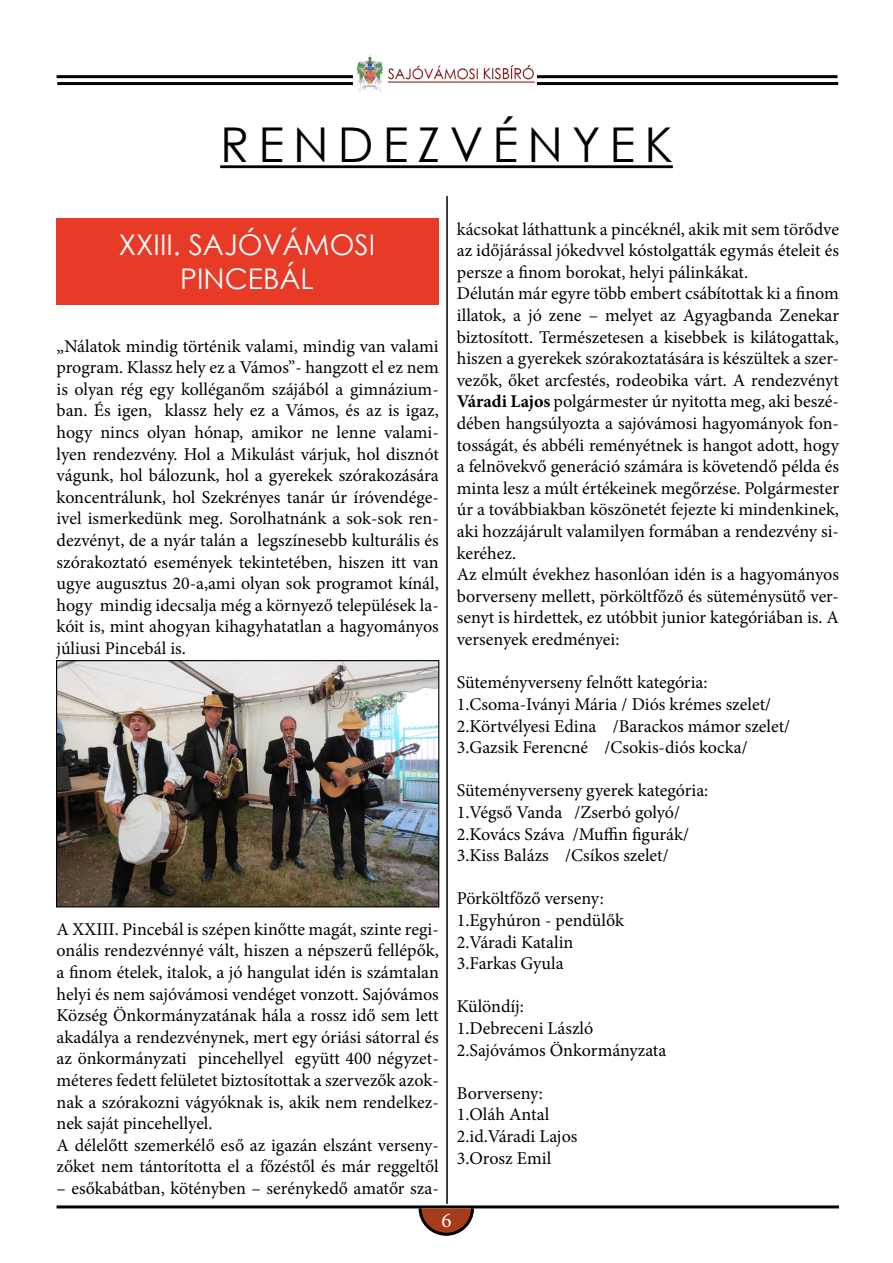
<style>
.page{position:relative;width:893px;height:1263px;background:#fff}
.page>*{position:absolute;margin:0;border:0;box-sizing:border-box;transform-origin:0 0}
.t1{font:48px "Century Gothic";letter-spacing:.19em;color:#000}
.t2{font:28.5px/34.2px "Century Gothic";color:#fff;text-align:center}
.t3{font:21px "Minion Pro";color:#fff}
.t4{font:18px/21.6px "Minion Pro";color:#000}
.s1{font-weight:700}
</style>
<div class="page">
<hr style="left:57px;top:1205px;width:782px;height:3px;background:#000">
<svg style="left:417px;top:1205px;width:58px;height:31px"></svg>
<hr style="left:57px;top:75px;width:780px;height:3px;background:#000">
<hr style="left:57px;top:82px;width:781px;height:3px;background:#000">
<img style="left:354px;top:55px;width:182px;height:37px">
<hr style="left:446px;top:196px;width:2px;height:1008px;background:#000">
<hr style="left:220px;top:165px;width:453px;height:3px;background:#000">
<div style="left:57px;top:218px;width:382px;height:86px;background:#e73b28"></div>
<img style="left:58px;top:662px;width:379px;height:243px">
<div style="left:56px;top:660px;width:383px;height:247px;border:1px solid #000"></div>
<h1 class="t1" style="left:220px;top:111px;width:454px">RENDEZVÉNYEK</h1>
<h2 class="t2" style="left:119px;top:227px;width:258px">XXIII. SAJÓVÁMOSI<br>PINCEBÁL</h2>
<p class="t4" style="left:57px;top:335px;width:384px;text-align:justify">„Nálatok mindig történik valami, mindig van valami program. Klassz hely ez a Vámos”- hangzott el ez nem is olyan rég egy kolléganőm szájából a gimnázium&shy;ban. És igen, klassz hely ez a Vámos, és az is igaz, hogy nincs olyan hónap, amikor ne lenne valami&shy;lyen rendezvény. Hol a Mikulást várjuk, hol disznót vágunk, hol bálozunk, hol a gyerekek szórakozására koncentrálunk, hol Szekrényes tanár úr íróvendége&shy;ivel ismerkedünk meg. Sorolhatnánk a sok-sok ren&shy;dezvényt, de a nyár talán a legszínesebb kulturális és szórakoztató események tekintetében, hiszen itt van ugye augusztus 20-a,ami olyan sok programot kínál, hogy mindig idecsalja még a környező települések la&shy;kóit is, mint ahogyan kihagyhatatlan a hagyományos júliusi Pincebál is.</p>
<p class="t4" style="left:57px;top:918px;width:384px">A XXIII. Pincebál is szépen kinőtte magát, szinte regi&shy;onális rendezvénnyé vált, hiszen a népszerű fellépők, a finom ételek, italok, a jó hangulat idén is számtalan helyi és nem sajóvámosi vendéget vonzott. Sajóvámos Község Önkormányzatának hála a rossz idő sem lett akadálya a rendezvénynek, mert egy óriási sátorral és az önkormányzati pincehellyel együtt 400 négyzet&shy;méteres fedett felületet biztosítottak a szervezők azok&shy;nak a szórakozni vágyóknak is, akik nem rendelkez&shy;nek saját pincehellyel.<br>A délelőtt szemerkélő eső az igazán elszánt verseny&shy;zőket nem tántorította el a főzéstől és már reggeltől</p>
<p class="t4" style="left:57px;top:1177px;width:384px">– esőkabátban, kötényben – serénykedő amatőr sza-</p>
<p class="t4" style="left:457px;top:218px;width:384px">kácsokat láthattunk a pincéknél, akik mit sem törődve az időjárással jókedvvel kóstolgatták egymás ételeit és persze a finom borokat, helyi pálinkákat.<br>Délután már egyre több embert csábítottak ki a finom illatok, a jó zene – melyet az Agyagbanda Zenekar biztosított. Természetesen a kisebbek is kilátogattak, hiszen a gyerekek szórakoztatására is készültek a szer&shy;vezők, őket arcfestés, rodeobika várt. A rendezvényt <span class="s1">Váradi Lajos</span> polgármester úr nyitotta meg, aki beszé&shy;dében hangsúlyozta a sajóvámosi hagyományok fon&shy;tosságát, és abbéli reményétnek is hangot adott, hogy a felnövekvő generáció számára is követendő példa és minta lesz a múlt értékeinek megőrzése. Polgármester úr a továbbiakban köszönetét fejezte ki mindenkinek, aki hozzájárult valamilyen formában a rendezvény si&shy;keréhez.<br>Az elmúlt évekhez hasonlóan idén is a hagyományos borverseny mellett, pörköltfőző és süteménysütő ver&shy;senyt is hirdettek, ez utóbbit junior kategóriában is. A versenyek eredményei:</p>
<p class="t4" style="left:457px;top:672px;width:335px">Süteményverseny felnőtt kategória:<br>1.Csoma-Iványi Mária / Diós krémes szelet/ 2.Körtvélyesi Edina /Barackos mámor szelet/ 3.Gazsik Ferencné /Csokis-diós kocka/</p>
<p class="t4" style="left:457px;top:780px;width:253px">Süteményverseny gyerek kategória:<br>1.Végső Vanda /Zserbó golyó/<br>2.Kovács Száva /Muffin figurák/<br>3.Kiss Balázs /Csíkos szelet/</p>
<p class="t4" style="left:457px;top:888px;width:169px">Pörköltfőző verseny:<br>1.Egyhúron - pendülők<br>2.Váradi Katalin<br>3.Farkas Gyula</p>
<p class="t4" style="left:457px;top:996px;width:211px">Különdíj:<br>1.Debreceni László<br>2.Sajóvámos Önkormányzata</p>
<p class="t4" style="left:457px;top:1082px;width:122px">Borverseny:<br>1.Oláh Antal<br>2.id.Váradi Lajos<br>3.Orosz Emil</p>
<p class="t3" style="left:441px;top:1206px;width:12px">6</p>
</div>
